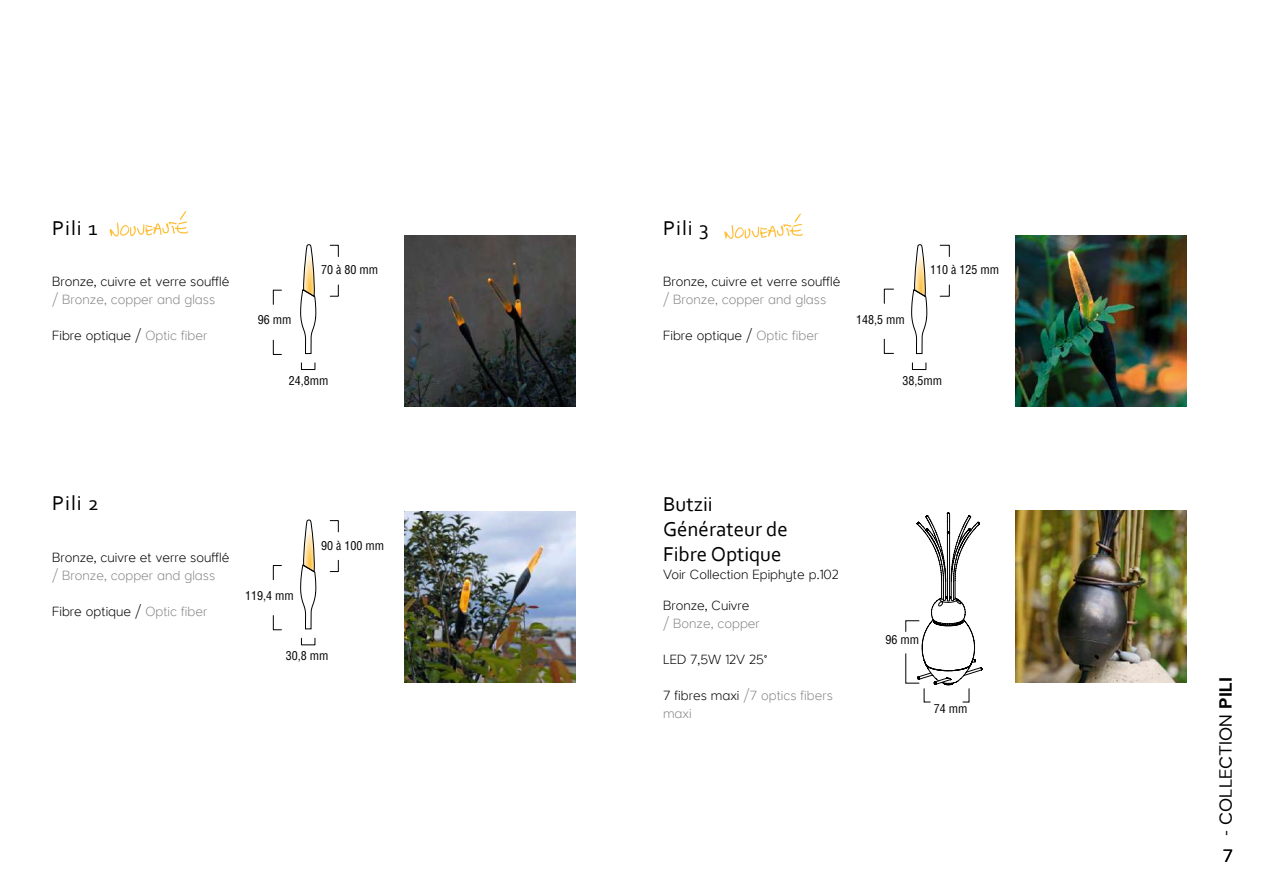
<style>
.page{position:relative;width:1263px;height:893px;background:#fff}
.page>*{position:absolute;margin:0;border:0;box-sizing:border-box;transform-origin:0 0}
.t1{font:21px/25.2px "Corbel";color:#000}
.t2{font:18px "Larke Neue";color:#000}
.t3{font:100 13.5px "Larke Neue";color:#000}
.t4{font:100 13.5px/18px "Larke Neue";color:#878787}
.t5{font:condensed 12px "Helvetica LT Std";color:#000}
.s1{color:#878787}
.s2{color:#000}
.s3{font-weight:700}
</style>
<div class="page">
<img style="left:405px;top:236px;width:170px;height:171px">
<img style="left:405px;top:511px;width:170px;height:171px">
<img style="left:1016px;top:236px;width:170px;height:171px">
<div style="left:301px;top:362px;width:14px;height:8px;border:1px solid #000"></div>
<svg style="left:273px;top:289px;width:9px;height:66px"></svg>
<svg style="left:329px;top:245px;width:10px;height:52px"></svg>
<svg style="left:300px;top:244px;width:17px;height:110px"></svg>
<svg style="left:273px;top:565px;width:9px;height:65px"></svg>
<svg style="left:329px;top:520px;width:10px;height:52px"></svg>
<svg style="left:300px;top:519px;width:17px;height:111px"></svg>
<div style="left:912px;top:362px;width:14px;height:8px;border:1px solid #000"></div>
<svg style="left:883px;top:288px;width:11px;height:66px"></svg>
<svg style="left:939px;top:245px;width:11px;height:52px"></svg>
<svg style="left:911px;top:244px;width:16px;height:110px"></svg>
<svg style="left:110px;top:211px;width:78px;height:26px"></svg>
<svg style="left:724px;top:213px;width:79px;height:26px"></svg>
<img style="left:1016px;top:511px;width:170px;height:171px">
<svg style="left:905px;top:512px;width:78px;height:191px"></svg>
<h1 class="t1" style="left:52px;top:215px;width:47px">Pili 1</h1>
<p class="t3" style="left:52px;top:274px;width:179px">Bronze, cuivre et verre soufflé</p>
<p class="t4" style="left:52px;top:291px;width:165px">/ Bronze, copper and glass</p>
<p class="t3" style="left:52px;top:328px;width:157px">Fibre optique / <span class="s1">Optic fiber</span></p>
<p class="t5" style="left:258px;top:312px;width:35px">96 mm</p>
<p class="t5" style="left:321px;top:262px;width:58px">70 à 80 mm</p>
<p class="t5" style="left:289px;top:373px;width:41px">24,8mm</p>
<h1 class="t1" style="left:52px;top:490px;width:48px">Pili 2</h1>
<p class="t3" style="left:52px;top:549px;width:179px">Bronze, cuivre et verre soufflé</p>
<p class="t4" style="left:52px;top:566px;width:165px">/ Bronze, copper and glass</p>
<p class="t3" style="left:52px;top:603px;width:157px">Fibre optique / <span class="s1">Optic fiber</span></p>
<p class="t5" style="left:245px;top:588px;width:50px">119,4 mm</p>
<p class="t5" style="left:321px;top:538px;width:65px">90 à 100 mm</p>
<p class="t5" style="left:286px;top:648px;width:44px">30,8 mm</p>
<h1 class="t1" style="left:663px;top:215px;width:47px">Pili 3</h1>
<p class="t3" style="left:663px;top:274px;width:179px">Bronze, cuivre et verre soufflé</p>
<p class="t4" style="left:663px;top:291px;width:165px">/ Bronze, copper and glass</p>
<p class="t3" style="left:663px;top:328px;width:157px">Fibre optique / <span class="s1">Optic fiber</span></p>
<p class="t5" style="left:856px;top:312px;width:50px">148,5 mm</p>
<p class="t5" style="left:930px;top:262px;width:70px">110 à 125 mm</p>
<p class="t5" style="left:902px;top:373px;width:41px">38,5mm</p>
<h1 class="t1" style="left:663px;top:491px;width:126px">Butzii<br>Générateur de<br>Fibre Optique</h1>
<p class="t3" style="left:663px;top:567px;width:177px">Voir Collection Epiphyte p.102</p>
<p class="t3" style="left:663px;top:598px;width:88px">Bronze, Cuivre</p>
<p class="t4" style="left:663px;top:615px;width:98px">/ Bonze, copper</p>
<p class="t3" style="left:663px;top:652px;width:106px">LED 7,5W 12V 25°</p>
<p class="t4" style="left:663px;top:687px;width:171px"><span class="s2">7 fibres maxi</span> /7 optics fibers maxi</p>
<p class="t5" style="left:885px;top:632px;width:35px">96 mm</p>
<p class="t5" style="left:934px;top:701px;width:35px">74 mm</p>
<h2 class="t2" style="left:1214px;top:836px;width:160px;rotate:-90deg">- COLLECTION <span class="s3">PILI</span></h2>
<h2 class="t2" style="left:1223px;top:844px;width:12px">7</h2>
</div>
